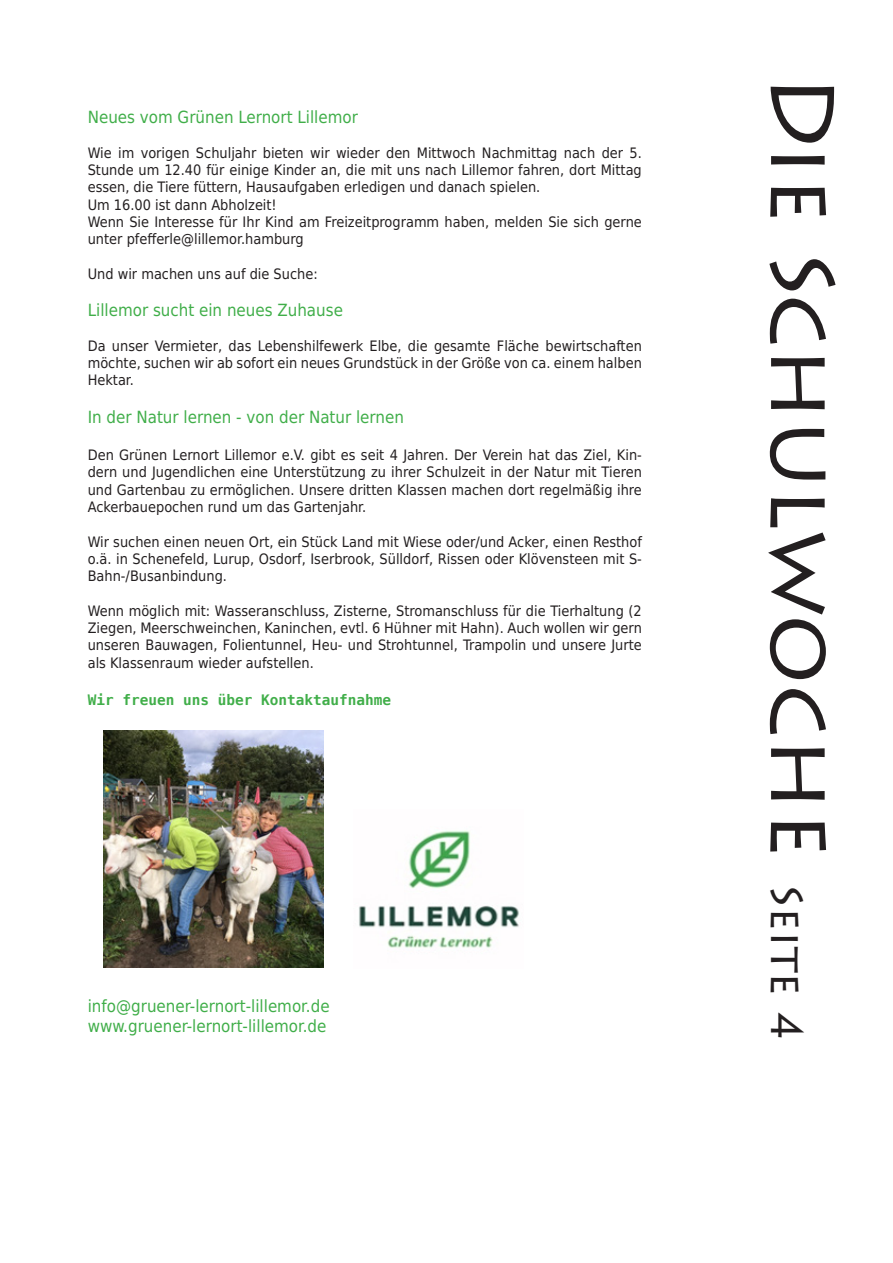
<style>
.page{position:relative;width:893px;height:1263px;background:#fff}
.page>*{position:absolute;margin:0;border:0;box-sizing:border-box;transform-origin:0 0}
.t1{font:90px "Lithos Pro";color:#231f20}
.t2{font:16.8px "DejaVu Sans Condensed";color:#40ae49}
.t3{font:14.4px/17.2px "DejaVu Sans Condensed";color:#231f20;text-align:justify}
.t4{font:700 14.4px "DejaVu Sans Mono";color:#40ae49}
.s1{font-size:45px}
</style>
<div class="page">
<img style="left:103px;top:730px;width:220px;height:238px">
<img style="left:359px;top:830px;width:160px;height:118px">
<p class="t2" style="left:88px;top:102px;width:272px">Neues vom Grünen Lernort Lillemor</p>
<p class="t3" style="left:88px;top:144px;width:556px">Wie im vorigen Schuljahr bieten wir wieder den Mittwoch Nachmittag nach der 5.<br>Stunde um 12.40 für einige Kinder an, die mit uns nach Lillemor fahren, dort Mittag essen, die Tiere füttern, Hausaufgaben erledigen und danach spielen.</p>
<p class="t3" style="left:88px;top:195px;width:191px">Um 16.00 ist dann Abholzeit!</p>
<p class="t3" style="left:88px;top:213px;width:556px">Wenn Sie Interesse für Ihr Kind am Freizeitprogramm haben, melden Sie sich gerne unter pfefferle@lillemor.hamburg</p>
<p class="t3" style="left:88px;top:264px;width:231px">Und wir machen uns auf die Suche:</p>
<p class="t2" style="left:88px;top:295px;width:257px">Lillemor sucht ein neues Zuhause</p>
<p class="t3" style="left:88px;top:336px;width:556px">Da unser Vermieter, das Lebenshilfewerk Elbe, die gesamte Fläche bewirtschaften möchte, suchen wir ab sofort ein neues Grundstück in der Größe von ca. einem halben Hektar.</p>
<p class="t2" style="left:88px;top:402px;width:318px">In der Natur lernen - von der Natur lernen</p>
<p class="t3" style="left:88px;top:446px;width:556px">Den Grünen Lernort Lillemor e.V. gibt es seit 4 Jahren. Der Verein hat das Ziel, Kin&shy;dern und Jugendlichen eine Unterstützung zu ihrer Schulzeit in der Natur mit Tieren und Gartenbau zu ermöglichen. Unsere dritten Klassen machen dort regelmäßig ihre Ackerbauepochen rund um das Gartenjahr.</p>
<p class="t3" style="left:88px;top:532px;width:556px">Wir suchen einen neuen Ort, ein Stück Land mit Wiese oder/und Acker, einen Resthof o.ä. in Schenefeld, Lurup, Osdorf, Iserbrook, Sülldorf, Rissen oder Klövensteen mit S-Bahn-/Busanbindung.</p>
<p class="t3" style="left:88px;top:601px;width:556px">Wenn möglich mit: Wasseranschluss, Zisterne, Stromanschluss für die Tierhaltung (2<br>Ziegen, Meerschweinchen, Kaninchen, evtl. 6 Hühner mit Hahn). Auch wollen wir gern unseren Bauwagen, Folientunnel, Heu- und Strohtunnel, Trampolin und unsere Jurte als Klassenraum wieder aufstellen.</p>
<p class="t4" style="left:88px;top:690px;width:305px">Wir freuen uns über Kontaktaufnahme</p>
<p class="t2" style="left:88px;top:991px;width:243px">info@gruener-lernort-lillemor.de</p>
<p class="t2" style="left:88px;top:1011px;width:240px">www.gruener-lernort-lillemor.de</p>
<p class="t1" style="left:854px;top:74px;width:969px;rotate:90deg">Die Schulwoche <span class="s1">Seite 4</span></p>
</div>
